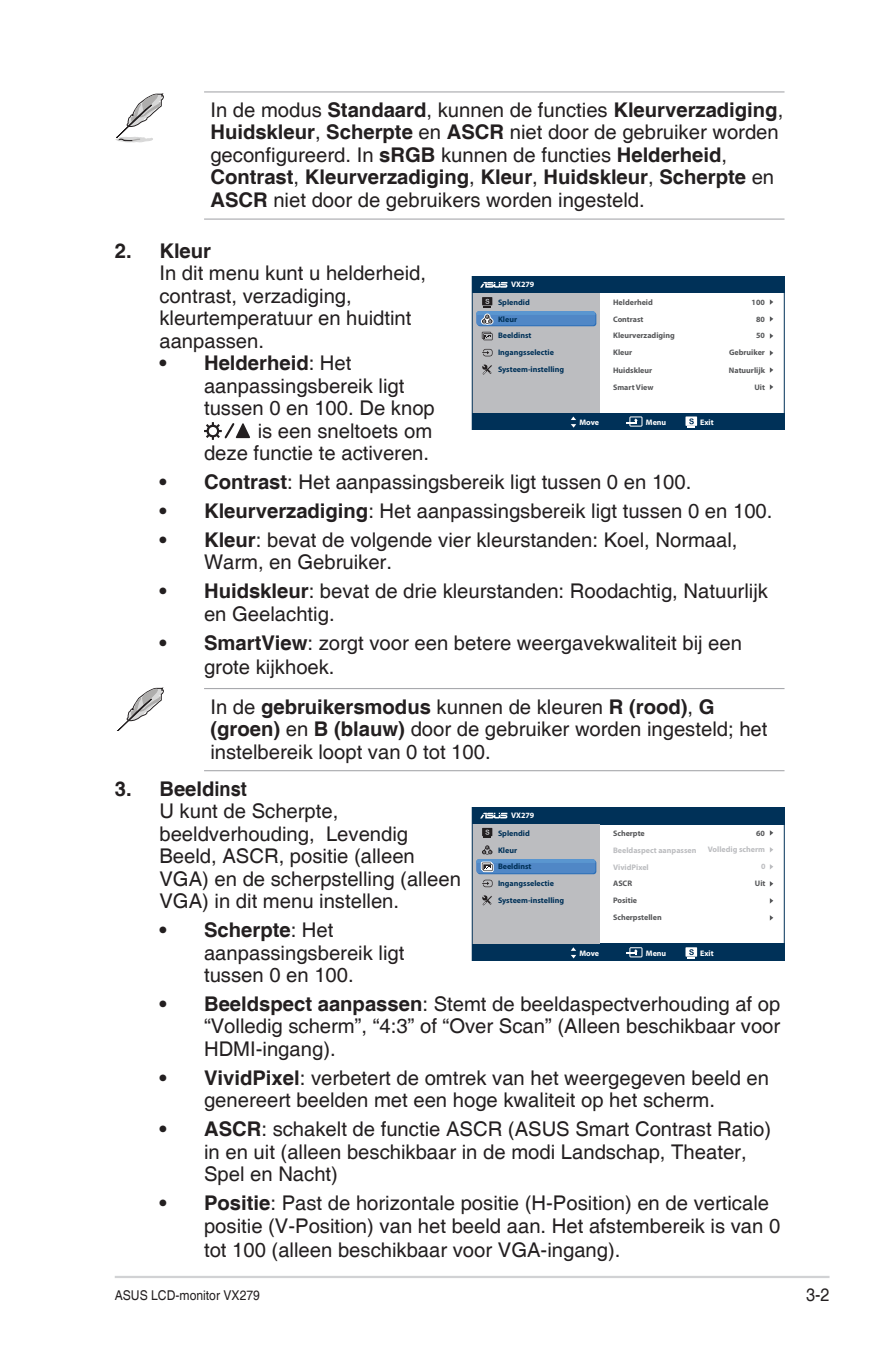
<style>
.page{position:relative;width:893px;height:1346px;background:#fff}
.page>*{position:absolute;margin:0;border:0;box-sizing:border-box;transform-origin:0 0}
.t1{font:20.25px/22.5px "Helvetica";color:#231f20}
.t2{font:700 20.25px "Helvetica";color:#231f20}
.t3{font:18px "Helvetica";color:#231f20;scale:.9 1}
.t4{font:13.5px "Helvetica";color:#231f20;scale:.9 1}
.t5{font:700 8.1px/16.4px "Myriad";color:#57585a}
.t6{font:700 8.1px/16.7px "Myriad";color:#003158}
.t7{font:700 8.1px/16.4px "Myriad";color:#bcbdc0;text-align:right}
.t8{font:700 8.1px "Myriad";color:#fff}
.s1{font-weight:700}
.s2{font-weight:400}
</style>
<div class="page">
<hr style="left:115px;top:1276px;width:714px;height:2px;background:#d1d2d4">
<hr style="left:204px;top:91px;width:580px;height:1px;background:#a8a9ad">
<hr style="left:204px;top:218px;width:580px;height:2px;background:#a8a9ad">
<svg style="left:115px;top:93px;width:49px;height:50px"></svg>
<svg style="left:204px;top:422px;width:46px;height:18px"></svg>
<hr style="left:204px;top:688px;width:580px;height:1px;background:#a8a9ad">
<hr style="left:204px;top:770px;width:580px;height:1px;background:#a8a9ad">
<svg style="left:118px;top:687px;width:46px;height:43px"></svg>
<div style="left:472px;top:276px;width:312px;height:17px;background:#003158"></div>
<div style="left:472px;top:413px;width:312px;height:17px;background:#003158"></div>
<div style="left:472px;top:293px;width:128px;height:120px;background:#bcbdc0"></div>
<div style="left:472px;top:276px;width:312px;height:154px;border:1px solid #003158"></div>
<div style="left:482px;top:297px;width:10px;height:8px;background:#231f20"></div>
<svg style="left:482px;top:332px;width:11px;height:8px"></svg>
<svg style="left:482px;top:364px;width:10px;height:11px"></svg>
<svg style="left:477px;top:312px;width:119px;height:14px"></svg>
<svg style="left:480px;top:282px;width:27px;height:6px"></svg>
<svg style="left:770px;top:299px;width:3px;height:6px"></svg>
<svg style="left:770px;top:316px;width:3px;height:6px"></svg>
<svg style="left:770px;top:333px;width:3px;height:6px"></svg>
<svg style="left:770px;top:350px;width:3px;height:6px"></svg>
<svg style="left:770px;top:367px;width:3px;height:6px"></svg>
<svg style="left:476px;top:299px;width:119px;height:27px"></svg>
<svg style="left:482px;top:349px;width:11px;height:7px"></svg>
<svg style="left:685px;top:416px;width:12px;height:12px"></svg>
<svg style="left:571px;top:416px;width:5px;height:12px"></svg>
<svg style="left:626px;top:416px;width:16px;height:11px"></svg>
<svg style="left:770px;top:384px;width:3px;height:6px"></svg>
<div style="left:472px;top:807px;width:312px;height:17px;background:#003158"></div>
<div style="left:472px;top:943px;width:312px;height:17px;background:#003158"></div>
<div style="left:472px;top:824px;width:128px;height:119px;background:#bcbdc0"></div>
<div style="left:472px;top:807px;width:312px;height:154px;border:1px solid #003158"></div>
<div style="left:482px;top:828px;width:10px;height:8px;background:#231f20"></div>
<svg style="left:484px;top:829px;width:7px;height:9px"></svg>
<svg style="left:482px;top:895px;width:10px;height:10px"></svg>
<div style="left:477px;top:860px;width:119px;height:14px;background:#3675ba;border-radius:3px"></div>
<svg style="left:480px;top:813px;width:27px;height:5px"></svg>
<svg style="left:685px;top:947px;width:12px;height:12px"></svg>
<svg style="left:571px;top:947px;width:5px;height:11px"></svg>
<svg style="left:770px;top:881px;width:3px;height:5px"></svg>
<svg style="left:626px;top:947px;width:16px;height:10px"></svg>
<svg style="left:476px;top:845px;width:119px;height:28px"></svg>
<svg style="left:482px;top:880px;width:11px;height:7px"></svg>
<p class="t1" style="left:210px;top:100px;width:574px">In de modus <span class="s1">Standaard</span>, kunnen de functies <span class="s1">Kleurverzadiging</span>, <span class="s1">Huidskleur</span>, <span class="s1">Scherpte</span> en <span class="s1">ASCR</span> niet door de gebruiker worden geconfigureerd. In <span class="s1">sRGB</span> kunnen de functies <span class="s1">Helderheid</span>, <span class="s1">Contrast</span>, <span class="s1">Kleurverzadiging</span>, <span class="s1">Kleur</span>, <span class="s1">Huidskleur</span>, <span class="s1">Scherpte</span> en <span class="s1">ASCR</span> niet door de gebruikers worden ingesteld.</p>
<p class="t2" style="left:115px;top:243px;width:98px">2. Kleur</p>
<p class="t1" style="left:159px;top:264px;width:268px">In dit menu kunt u helderheid, contrast, verzadiging, kleurtemperatuur en huidtint aanpassen.</p>
<p class="t2" style="left:159px;top:351px;width:194px">• Helderheid<span class="s2">: Het</span></p>
<p class="t1" style="left:204px;top:376px;width:202px">aanpassingsbereik ligt</p>
<p class="t1" style="left:204px;top:399px;width:232px">tussen 0 en 100. De knop</p>
<p class="t1" style="left:258px;top:421px;width:176px">is een sneltoets om</p>
<p class="t1" style="left:204px;top:444px;width:227px">deze functie te activeren.</p>
<p class="t1" style="left:159px;top:472px;width:533px"><span class="s1">• Contrast</span>: Het aanpassingsbereik ligt tussen 0 en 100.</p>
<p class="t1" style="left:159px;top:501px;width:615px"><span class="s1">• Kleurverzadiging</span>: Het aanpassingsbereik ligt tussen 0 en 100.</p>
<p class="t1" style="left:204px;top:530px;width:535px;text-indent:-45px"><span class="s1">• Kleur</span>: bevat de volgende vier kleurstanden: Koel, Normaal,<br>Warm, en Gebruiker.</p>
<p class="t1" style="left:204px;top:582px;width:565px;text-indent:-45px"><span class="s1">• Huidskleur</span>: bevat de drie kleurstanden: Roodachtig, Natuurlijk en Geelachtig.</p>
<p class="t1" style="left:204px;top:632px;width:539px;line-height:24.3px;text-indent:-45px"><span class="s1">• SmartView</span>: zorgt voor een betere weergavekwaliteit bij een grote kijkhoek.</p>
<p class="t1" style="left:210px;top:697px;width:559px">In de <span class="s1">gebruikersmodus</span> kunnen de kleuren <span class="s1">R (rood)</span>, <span class="s1">G (groen)</span> en <span class="s1">B (blauw)</span> door de gebruiker worden ingesteld; het instelbereik loopt van 0 tot 100.</p>
<p class="t2" style="left:115px;top:781px;width:134px">3. Beeldinst</p>
<p class="t1" style="left:159px;top:802px;width:303px">U kunt de Scherpte, beeldverhouding, Levendig<br>Beeld, ASCR, positie (alleen<br>VGA) en de scherpstelling (alleen<br>VGA) in dit menu instellen.</p>
<p class="t1" style="left:204px;top:920px;width:202px;text-indent:-45px"><span class="s1">• Scherpte</span>: Het aanpassingsbereik ligt tussen 0 en 100.</p>
<p class="t1" style="left:204px;top:994px;width:578px;text-align:justify;text-indent:-45px"><span class="s1">• Beeldspect aanpassen</span>: Stemt de beeldaspectverhouding af op “Volledig scherm”, “4:3” of “Over Scan” (Alleen beschikbaar voor HDMI-ingang).</p>
<p class="t1" style="left:159px;top:1068px;width:611px;text-align:center"><span class="s1">• VividPixel</span>: verbetert de omtrek van het weergegeven beeld en genereert beelden met een hoge kwaliteit op het scherm.</p>
<p class="t1" style="left:204px;top:1120px;width:569px;text-indent:-45px"><span class="s1">• ASCR</span>: schakelt de functie ASCR (ASUS Smart Contrast Ratio) in en uit (alleen beschikbaar in de modi Landschap, Theater,<br>Spel en Nacht)</p>
<p class="t1" style="left:204px;top:1193px;width:578px;line-height:23.4px;text-indent:-45px"><span class="s1">• Positie</span>: Past de horizontale positie (H-Position) en de verticale positie (V-Position) van het beeld aan. Het afstembereik is van 0 tot 100 (alleen beschikbaar voor VGA-ingang).</p>
<p class="t8" style="left:511px;top:282px;width:25px">VX279</p>
<p class="t6" style="left:498px;top:295px;width:33px">Splendid</p>
<p class="t5" style="left:613px;top:295px;width:63px">Helderheid<br>Contrast<br>Kleurverzadiging</p>
<p class="t5" style="left:613px;top:345px;width:21px">Kleur</p>
<p class="t5" style="left:752px;top:295px;width:15px;text-align:center">100<br>80</p>
<p class="t5" style="left:729px;top:345px;width:37px">Gebruiker</p>
<p class="t6" style="left:498px;top:311px;width:68px">Kleur<br>Beeldinst<br>Ingangsselectie<br>Systeem-instelling</p>
<p class="t5" style="left:756px;top:328px;width:10px">50</p>
<p class="t5" style="left:613px;top:362px;width:41px">Huidskleur</p>
<p class="t5" style="left:729px;top:362px;width:38px">Natuurlijk</p>
<p class="t5" style="left:613px;top:380px;width:42px">Smart View</p>
<p class="t5" style="left:754px;top:380px;width:12px">Uit</p>
<p class="t8" style="left:579px;top:419px;width:21px">Move</p>
<p class="t8" style="left:646px;top:419px;width:22px">Menu</p>
<p class="t8" style="left:700px;top:419px;width:15px">Exit</p>
<p class="t8" style="left:511px;top:812px;width:25px">VX279</p>
<p class="t6" style="left:498px;top:825px;width:33px">Splendid</p>
<p class="t5" style="left:613px;top:826px;width:33px">Scherpte</p>
<p class="t5" style="left:756px;top:826px;width:10px">60</p>
<p class="t7" style="left:708px;top:842px;width:59px">Volledig scherm<br>0</p>
<p class="t5" style="left:755px;top:876px;width:12px">Uit</p>
<p class="t6" style="left:498px;top:842px;width:68px">Kleur<br>Beeldinst<br>Ingangsselectie<br>Systeem-instelling</p>
<p class="t7" style="left:613px;top:842px;width:85px;text-align:left">Beeldaspect aanpassen<br>VividPixel</p>
<p class="t5" style="left:613px;top:876px;width:50px">ASCR<br>Positie<br>Scherpstellen</p>
<p class="t8" style="left:579px;top:950px;width:21px">Move</p>
<p class="t8" style="left:646px;top:950px;width:22px">Menu</p>
<p class="t8" style="left:700px;top:950px;width:15px">Exit</p>
<p class="t4" style="left:115px;top:1290px;width:163px">ASUS LCD-monitor VX279</p>
<p class="t3" style="left:806px;top:1287px;width:28px">3-2</p>
</div>
